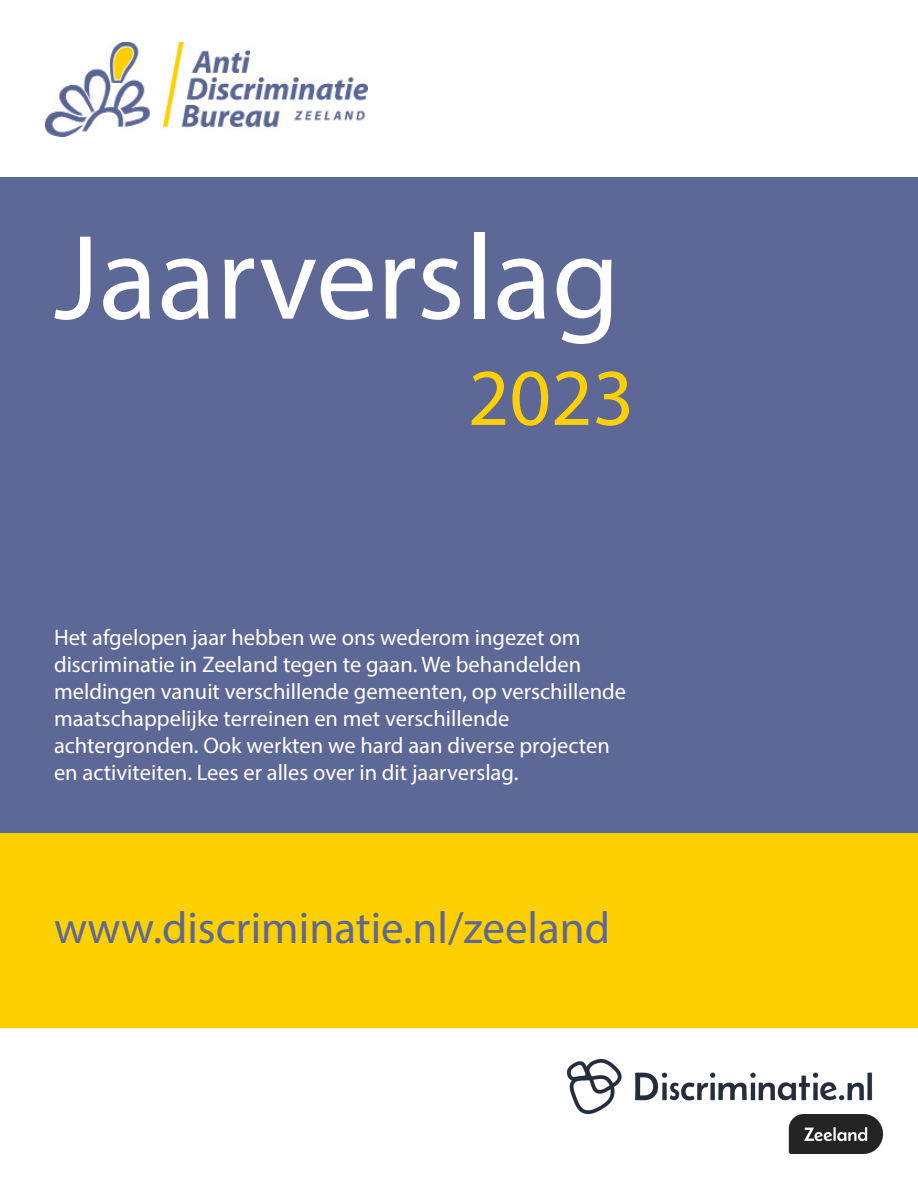
<style>
.page{position:relative;width:918px;height:1188px;background:#fff}
.page>*{position:absolute;margin:0;border:0;box-sizing:border-box;transform-origin:0 0}
.t1{font:121.5px "Myriad Pro";color:#fff}
.t2{font:81px "Myriad Pro";color:#ffd000}
.t3{font:45px "Myriad Pro";color:#5e6896}
.t4{font:22.5px/27px "Myriad Pro";color:#fff}
</style>
<div class="page">
<div style="left:0;top:374px;width:918px;height:654px;background:#ffd000"></div>
<div style="left:0;top:178px;width:918px;height:655px;background:#5e6896"></div>
<img style="left:45px;top:42px;width:322px;height:94px">
<img style="left:567px;top:1060px;width:316px;height:94px">
<p class="t1" style="left:54px;top:203px;width:567px">Jaarverslag</p>
<p class="t2" style="left:468px;top:348px;width:168px">2023</p>
<p class="t4" style="left:54px;top:623px;width:528px">Het afgelopen jaar hebben we ons wederom ingezet om</p>
<p class="t4" style="left:54px;top:650px;width:574px">discriminatie in Zeeland tegen te gaan. We behandelden meldingen vanuit verschillende gemeenten, op verschillende maatschappelijke terreinen en met verschillende</p>
<p class="t4" style="left:54px;top:731px;width:557px">achtergronden. Ook werkten we hard aan diverse projecten en activiteiten. Lees er alles over in dit jaarverslag.</p>
<p class="t3" style="left:54px;top:900px;width:558px">www.discriminatie.nl/zeeland</p>
</div>
